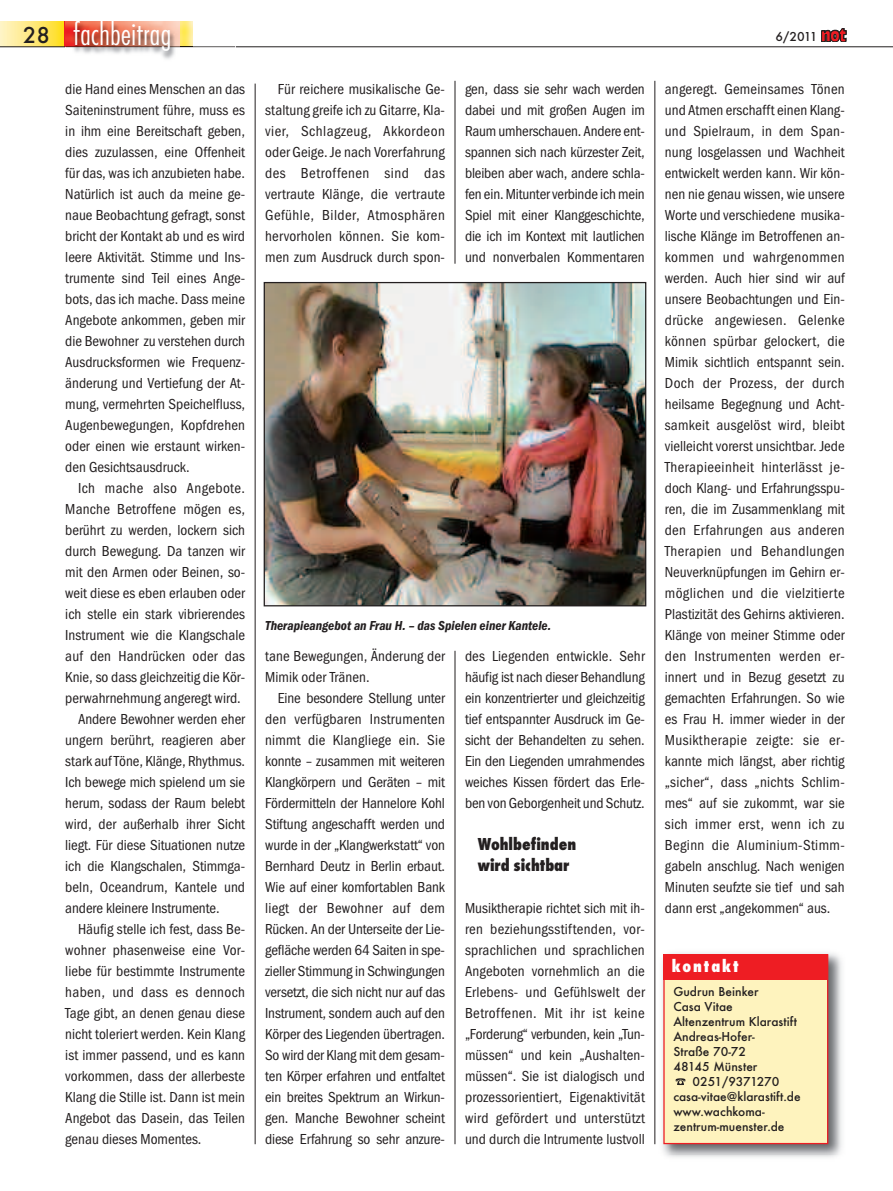
<style>
.page{position:relative;width:893px;height:1191px;background:#fff}
.page>*{position:absolute;margin:0;border:0;box-sizing:border-box;transform-origin:0 0}
.t1{font:300 condensed 33px "Futura T";color:#fff}
.t2{font:500 24px "Futura T";color:#231f20}
.t3{font:800 condensed 18px/21px "Futura T";color:#231f20}
.t4{font:800 condensed 18px "Futura T";letter-spacing:.105em;color:#fff}
.t5{font:condensed 15px/21px "Franklin Gothic Itc T";color:#231f20;text-align:justify}
.t6{font:condensed 15px "Franklin Gothic Itc T";letter-spacing:.02em;color:#231f20}
.t7{font:condensed 15px "Franklin Gothic Itc T";letter-spacing:.025em;color:#231f20}
.t8{font:500 13.5px/15px "Futura T";color:#231f20}
.t9{font:italic 600 condensed 13.5px "Franklin Gothic Itc T";color:#231f20}
</style>
<div class="page">
<svg style="left:0;top:21px;width:64px;height:25px;background:#fee878"></svg>
<hr style="left:255px;top:84px;width:1px;height:1060px;background:#231f20">
<hr style="left:455px;top:651px;width:1px;height:493px;background:#231f20">
<hr style="left:455px;top:81px;width:1px;height:183px;background:#231f20">
<hr style="left:654px;top:81px;width:1px;height:1063px;background:#231f20">
<svg style="left:821px;top:29px;width:25px;height:13px"></svg>
<hr style="left:0;top:46px;width:892px;height:1px;background:#231f20">
<img style="left:66px;top:21px;width:169px;height:38px">
<img style="left:66px;top:46px;width:114px;height:1px">
<svg style="left:180px;top:46px;width:13px;height:1px"></svg>
<img style="left:663px;top:951px;width:181px;height:203px">
<div style="left:665px;top:955px;width:162px;height:188px;background:#fef3be"></div>
<div style="left:663px;top:954px;width:165px;height:190px;border:1px solid #ee1d23"></div>
<svg style="left:675px;top:1078px;width:10px;height:7px"></svg>
<div style="left:663px;top:954px;width:165px;height:25px;background:#ee1d23"></div>
<img style="left:266px;top:284px;width:378px;height:320px">
<div style="left:264px;top:282px;width:382px;height:324px;border:1px solid #231f20"></div>
<h1 class="t1" style="left:73px;top:15px;width:100px">fachbeitrag</h1>
<h2 class="t2" style="left:23px;top:21px;width:29px">28</h2>
<p class="t8" style="left:776px;top:29px;width:43px">6/2011</p>
<p class="t5" style="left:65px;top:78px;width:181px">die Hand eines Menschen an das Saiteninstrument führe, muss es in ihm eine Bereitschaft geben, dies zuzulassen, eine Offenheit für das, was ich anzubieten habe.<br>Natürlich ist auch da meine ge&shy;naue Beobachtung gefragt, sonst bricht der Kontakt ab und es wird leere Aktivität. Stimme und Ins&shy;trumente sind Teil eines Ange&shy;bots, das ich mache. Dass meine Angebote ankommen, geben mir die Bewohner zu verstehen durch Ausdrucksformen wie Frequenz&shy;änderung und Vertiefung der At&shy;mung, vermehrten Speichelfluss, Augenbewegungen, Kopfdrehen oder einen wie erstaunt wirken&shy;den Gesichtsausdruck.</p>
<p class="t7" style="left:78px;top:479px;width:169px">Ich mache also Angebote.</p>
<p class="t5" style="left:65px;top:498px;width:181px">Manche Betroffene mögen es,</p>
<p class="t5" style="left:65px;top:519px;width:181px">berührt zu werden, lockern sich</p>
<p class="t5" style="left:65px;top:540px;width:181px">durch Bewegung. Da tanzen wir</p>
<p class="t5" style="left:65px;top:561px;width:181px">mit den Armen oder Beinen, so-</p>
<p class="t5" style="left:65px;top:582px;width:181px">weit diese es eben erlauben oder</p>
<p class="t5" style="left:65px;top:603px;width:181px">ich stelle ein stark vibrierendes</p>
<p class="t5" style="left:65px;top:624px;width:181px">Instrument wie die Klangschale</p>
<p class="t5" style="left:65px;top:645px;width:181px">auf den Handrücken oder das</p>
<p class="t5" style="left:65px;top:666px;width:181px">Knie, so dass gleichzeitig die Kör-</p>
<p class="t5" style="left:65px;top:687px;width:177px">perwahrnehmung angeregt wird.</p>
<p class="t5" style="left:78px;top:708px;width:169px">Andere Bewohner werden eher</p>
<p class="t5" style="left:65px;top:729px;width:181px">ungern berührt, reagieren aber</p>
<p class="t5" style="left:65px;top:750px;width:181px">stark aufTöne, Klänge, Rhythmus.</p>
<p class="t5" style="left:65px;top:771px;width:181px">Ich bewege mich spielend um sie</p>
<p class="t5" style="left:65px;top:792px;width:181px">herum, sodass der Raum belebt</p>
<p class="t5" style="left:65px;top:813px;width:181px">wird, der außerhalb ihrer Sicht</p>
<p class="t5" style="left:65px;top:834px;width:181px">liegt. Für diese Situationen nutze</p>
<p class="t5" style="left:65px;top:855px;width:181px">ich die Klangschalen, Stimmga-</p>
<p class="t5" style="left:65px;top:876px;width:181px">beln, Oceandrum, Kantele und</p>
<p class="t5" style="left:65px;top:897px;width:156px">andere kleinere Instrumente.</p>
<p class="t5" style="left:78px;top:918px;width:169px">Häufig stelle ich fest, dass Be-</p>
<p class="t5" style="left:65px;top:939px;width:181px">wohner phasenweise eine Vor-</p>
<p class="t5" style="left:65px;top:960px;width:181px">liebe für bestimmte Instrumente</p>
<p class="t6" style="left:65px;top:983px;width:181px">haben, und dass es dennoch</p>
<p class="t5" style="left:65px;top:1002px;width:181px">Tage gibt, an denen genau diese</p>
<p class="t5" style="left:65px;top:1023px;width:181px">nicht toleriert werden. Kein Klang</p>
<p class="t5" style="left:65px;top:1044px;width:181px">ist immer passend, und es kann</p>
<p class="t5" style="left:65px;top:1065px;width:181px">vorkommen, dass der allerbeste</p>
<p class="t5" style="left:65px;top:1086px;width:181px">Klang die Stille ist. Dann ist mein</p>
<p class="t5" style="left:65px;top:1107px;width:181px">Angebot das Dasein, das Teilen</p>
<p class="t5" style="left:65px;top:1128px;width:138px">genau dieses Momentes.</p>
<p class="t5" style="left:265px;top:78px;width:181px;text-indent:13px">Für reichere musikalische Ge&shy;staltung greife ich zu Gitarre, Kla&shy;vier, Schlagzeug, Akkordeon oder Geige. Je nach Vorerfahrung des Betroffenen sind das vertraute Klänge, die vertraute Gefühle, Bilder, Atmosphären hervorholen können. Sie kom&shy;men zum Ausdruck durch spon-</p>
<p class="t5" style="left:465px;top:78px;width:181px">gen, dass sie sehr wach werden dabei und mit großen Augen im Raumumherschauen. Andere ent&shy;spannen sich nach kürzester Zeit, bleiben aber wach, andere schla&shy;fen ein. Mitunter verbinde ich mein Spiel mit einer Klanggeschichte, die ich im Kontext mit lautlichen und nonverbalen Kommentaren</p>
<p class="t9" style="left:265px;top:617px;width:288px">Therapieangebot an Frau H. – das Spielen einer Kantele.</p>
<p class="t5" style="left:265px;top:645px;width:181px">tane Bewegungen, Änderung der<br>Mimik oder Tränen.</p>
<p class="t5" style="left:265px;top:687px;width:181px;text-indent:13px">Eine besondere Stellung unter den verfügbaren Instrumenten nimmt die Klangliege ein. Sie konnte – zusammen mit weiteren Klangkörpern und Geräten – mit Fördermitteln der Hannelore Kohl Stiftung angeschafft werden und wurde in der „Klangwerkstatt“ von Bernhard Deutz in Berlin erbaut.<br>Wie auf einer komfortablen Bank liegt der Bewohner auf dem Rücken. An der Unterseite der Lie&shy;gefläche werden 64 Saiten in spe&shy;zieller Stimmung in Schwingungen versetzt, die sich nicht nur auf das Instrument, sondern auch auf den Körper des Liegenden übertragen.<br>So wird der Klang mit dem gesam&shy;ten Körper erfahren und entfaltet ein breites Spektrum an Wirkun&shy;gen. Manche Bewohner scheint diese Erfahrung so sehr anzure-</p>
<p class="t5" style="left:465px;top:645px;width:181px">des Liegenden entwickle. Sehr häufig ist nach dieser Behandlung ein konzentrierter und gleichzeitig tief entspannter Ausdruck im Ge&shy;sicht der Behandelten zu sehen.<br>Ein den Liegenden umrahmendes weiches Kissen fördert das Erle&shy;ben von Geborgenheit und Schutz.</p>
<p class="t3" style="left:478px;top:833px;width:100px">Wohlbefinden wird sichtbar</p>
<p class="t5" style="left:465px;top:897px;width:181px">Musiktherapie richtet sich mit ih&shy;ren beziehungsstiftenden, vor&shy;sprachlichen und sprachlichen Angeboten vornehmlich an die Erlebens- und Gefühlswelt der Betroffenen. Mit ihr ist keine „Forderung“ verbunden, kein „Tun&shy;müssen“ und kein „Aushalten&shy;müssen“. Sie ist dialogisch und prozessorientiert, Eigenaktivität wird gefördert und unterstützt und durch die Intrumente lustvoll</p>
<p class="t5" style="left:665px;top:78px;width:181px">angeregt. Gemeinsames Tönen und Atmen erschafft einen Klang&shy;und Spielraum, in dem Span&shy;nung losgelassen und Wachheit entwickelt werden kann. Wir kön&shy;nen nie genau wissen, wie unsere Worte und verschiedene musika&shy;lische Klänge im Betroffenen an&shy;kommen und wahrgenommen werden. Auch hier sind wir auf unsere Beobachtungen und Ein&shy;drücke angewiesen. Gelenke können spürbar gelockert, die Mimik sichtlich entspannt sein.<br>Doch der Prozess, der durch heilsame Begegnung und Acht&shy;samkeit ausgelöst wird, bleibt vielleicht vorerst unsichtbar. Jede Therapieeinheit hinterlässt je&shy;doch Klang- und Erfahrungsspu&shy;ren, die im Zusammenklang mit den Erfahrungen aus anderen Therapien und Behandlungen Neuverknüpfungen im Gehirn er&shy;möglichen und die vielzitierte Plastizität des Gehirns aktivieren.<br>Klänge von meiner Stimme oder den Instrumenten werden er&shy;innert und in Bezug gesetzt zu gemachten Erfahrungen. So wie es Frau H. immer wieder in der Musiktherapie zeigte: sie er&shy;kannte mich längst, aber richtig „sicher“, dass „nichts Schlim&shy;mes“ auf sie zukommt, war sie sich immer erst, wenn ich zu Beginn die Aluminium-Stimm&shy;gabeln anschlug. Nach wenigen Minuten seufzte sie tief und sah dann erst „angekommen“ aus.</p>
<p class="t4" style="left:672px;top:955px;width:68px">kontakt</p>
<p class="t8" style="left:673px;top:984px;width:125px">Gudrun Beinker<br>Casa Vitae<br>Altenzentrum Klarastift<br>Andreas-Hofer-<br>Straße 70-72<br>48145 Münster</p>
<p class="t8" style="left:673px;top:1074px;width:129px;text-indent:19px">0251/9371270 casa-vitae@klarastift.de www.wachkoma&shy;zentrum-muenster.de</p>
</div>
